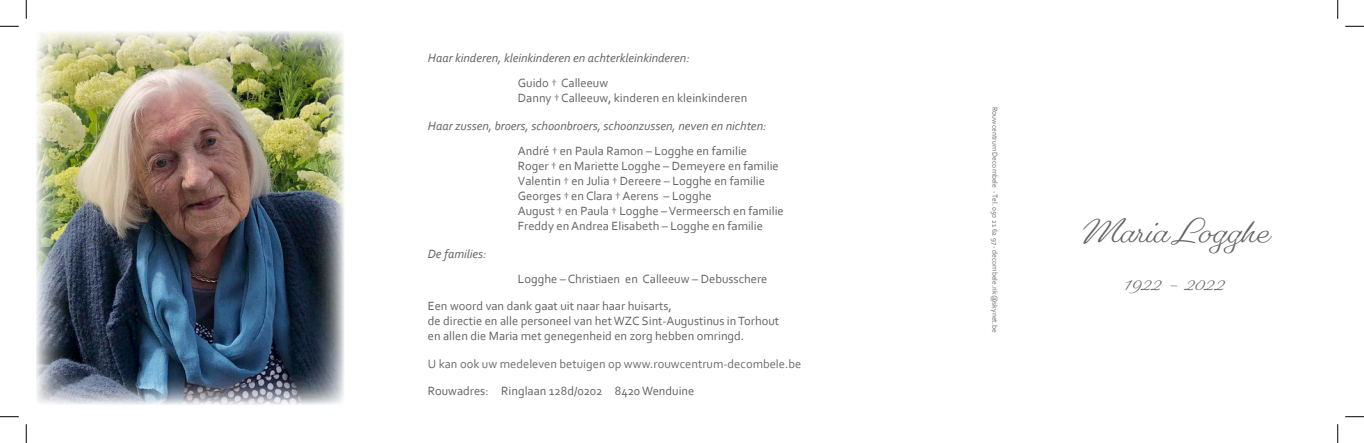
<style>
.page{position:relative;width:1364px;height:443px;background:#fff}
.page>*{position:absolute;margin:0;border:0;box-sizing:border-box;transform-origin:0 0}
.t1{font:500 32.5px "Gautreaux";letter-spacing:-.02em;color:#636366}
.t2{font:500 21.25px "Gautreaux";color:#636366}
.t3{font:12.5px/15px "Corbel";color:#636366}
.t4{font:italic 12.5px/25px "Corbel";color:#636366}
.t5{font:12.5px "Corbel";color:#6c6d70}
.t6{font:7.5px "Corbel";color:#6c6d70}
.s1{font-style:normal}
.s2{font-style:normal;font-size:11.25px}
.s3{font-size:11.25px}
</style>
<div class="page">
<img style="left:36px;top:31px;width:308px;height:373px">
<svg style="left:0;top:25px;width:19px;height:2px"></svg>
<svg style="left:1345px;top:25px;width:19px;height:2px"></svg>
<svg style="left:0;top:416px;width:19px;height:1px"></svg>
<svg style="left:1345px;top:416px;width:19px;height:1px"></svg>
<svg style="left:25px;top:0;width:2px;height:19px"></svg>
<svg style="left:25px;top:424px;width:2px;height:18px"></svg>
<svg style="left:1337px;top:0;width:1px;height:19px"></svg>
<svg style="left:1337px;top:424px;width:1px;height:18px"></svg>
<p class="t4" style="left:518px;top:45px;width:173px;text-indent:-90px">Haar kinderen, kleinkinderen en achterkleinkinderen:<br><span class="s1">Guido</span> <span class="s2">†</span> <span class="s1">Calleeuw</span></p>
<p class="t3" style="left:518px;top:90px;width:231px">Danny <span class="s3">†</span> Calleeuw, kinderen en kleinkinderen</p>
<p class="t4" style="left:518px;top:113px;width:250px;text-indent:-90px">Haar zussen, broers, schoonbroers, schoonzussen, neven en nichten:<br><span class="s1">André</span> <span class="s2">†</span> <span class="s1">en Paula Ramon – Logghe en familie</span></p>
<p class="t3" style="left:518px;top:158px;width:267px">Roger <span class="s3">†</span> en Mariette Logghe – Demeyere en familie Valentin <span class="s3">†</span> en Julia <span class="s3">†</span> Dereere – Logghe en familie Georges <span class="s3">†</span> en Clara <span class="s3">†</span> Aerens – Logghe<br>August <span class="s3">†</span> en Paula <span class="s3">†</span> Logghe – Vermeersch en familie Freddy en Andrea Elisabeth – Logghe en familie</p>
<p class="t4" style="left:428px;top:240px;width:60px">De families:</p>
<p class="t3" style="left:518px;top:270px;width:251px">Logghe – Christiaen en Calleeuw – Debusschere</p>
<p class="t3" style="left:428px;top:298px;width:353px">Een woord van dank gaat uit naar haar huisarts,<br>de directie en alle personeel van het WZC Sint-Augustinus in Torhout en allen die Maria met genegenheid en zorg hebben omringd.</p>
<p class="t5" style="left:428px;top:355px;width:375px">U kan ook uw medeleven betuigen op www.rouwcentrum-decombele.be</p>
<p class="t3" style="left:428px;top:383px;width:268px">Rouwadres: Ringlaan 128d/0202 8420 Wenduine</p>
<p class="t6" style="left:999px;top:107px;width:227px;rotate:90deg">Rouwcentrum Decombele - Tel. 050 21 62 97 - decombele.rik@skynet.be</p>
<h1 class="t1" style="left:1079px;top:212px;width:190px">Maria Logghe</h1>
<h2 class="t2" style="left:1123px;top:270px;width:102px">1922 - 2022</h2>
</div>
